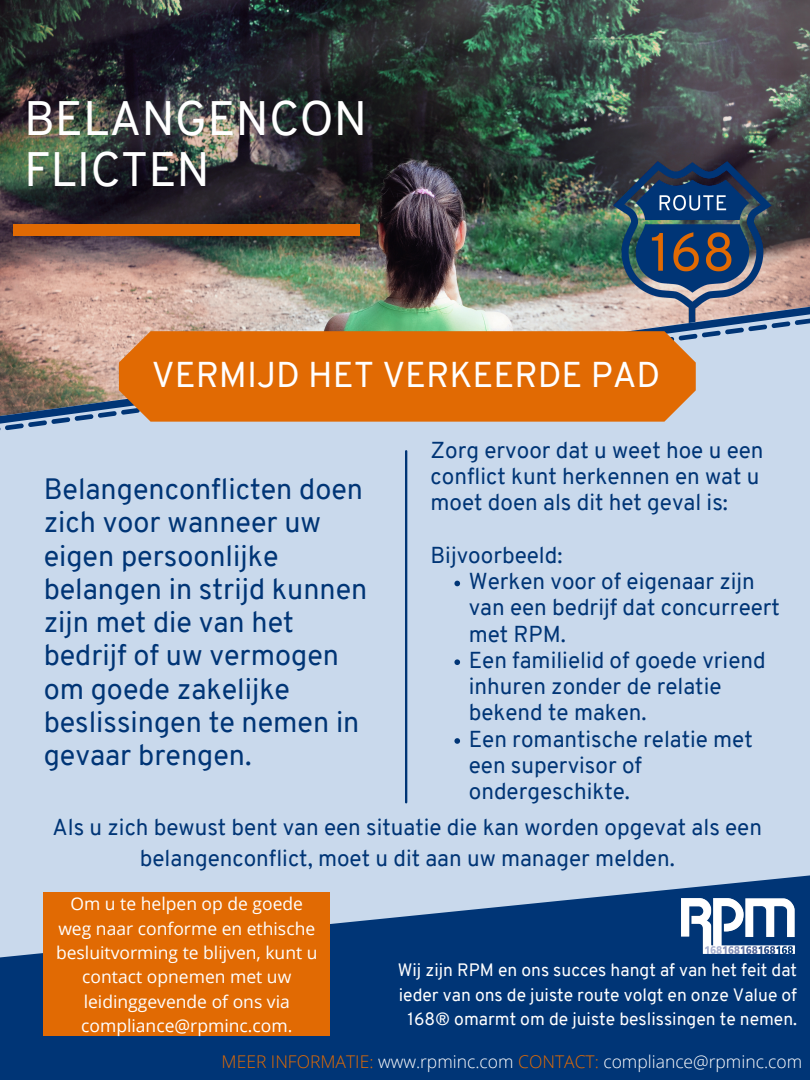
<style>
.page{position:relative;width:810px;height:1080px;background:#c9d9ec}
.page>*{position:absolute;margin:0;border:0;box-sizing:border-box;transform-origin:0 0}
.t1{font:47.12px/51.3px "Overpass";color:#fff}
.t2{font:35px "Overpass";color:#fff}
.t3{font:28.75px/33.2px "Overpass";color:#003576}
.t4{font:22.5px/26.2px "Overpass";color:#003576}
.t5{font:17.5px/24.4px "Open Sans";color:#fff;text-align:center}
.t6{font:17.5px/24.4px "Overpass";color:#fff;text-align:center}
.t7{font:300 17.5px "Open Sans";color:#fff}
.s1{color:#e16a03}
</style>
<div class="page">
<img style="left:0;top:0;width:494px;height:295px">
<img style="left:494px;top:0;width:316px;height:295px">
<div style="left:13px;top:225px;width:347px;height:11px;background:#e16a03"></div>
<svg style="left:0;top:295px;width:810px;height:301px"></svg>
<svg style="left:0;top:875px;width:810px;height:205px;fill:#003576"></svg>
<svg style="left:454px;top:581px;width:6px;height:5px"></svg>
<svg style="left:454px;top:659px;width:6px;height:6px"></svg>
<svg style="left:454px;top:738px;width:6px;height:6px"></svg>
<hr style="left:405px;top:451px;width:2px;height:351px;background:#003576">
<img style="left:0;top:301px;width:810px;height:15px">
<svg style="left:0;top:316px;width:810px;height:117px"></svg>
<div style="left:119px;top:331px;width:577px;height:91px;background:#e16a03"></div>
<div style="left:44px;top:893px;width:286px;height:143px;background:#e16a03"></div>
<img style="left:681px;top:899px;width:113px;height:54px">
<p class="t1" style="left:24px;top:98px;width:345px">BELANGENCON<br>FLICTEN</p>
<p class="t2" style="left:152px;top:361px;width:510px">VERMIJD HET VERKEERDE PAD</p>
<p class="t3" style="left:44px;top:475px;width:325px">Belangenconflicten doen zich voor wanneer uw eigen persoonlijke belangen in strijd kunnen zijn met die van het bedrijf of uw vermogen om goede zakelijke beslissingen te nemen in gevaar brengen.</p>
<p class="t4" style="left:431px;top:439px;width:335px">Zorg ervoor dat u weet hoe u een conflict kunt herkennen en wat u moet doen als dit het geval is:</p>
<p class="t4" style="left:431px;top:544px;width:134px">Bijvoorbeeld:</p>
<p class="t4" style="left:469px;top:570px;width:313px">Werken voor of eigenaar zijn van een bedrijf dat concurreert met RPM.</p>
<p class="t4" style="left:469px;top:649px;width:298px">Een familielid of goede vriend inhuren zonder de relatie bekend te maken.</p>
<p class="t4" style="left:469px;top:728px;width:286px">Een romantische relatie met een supervisor of ondergeschikte.</p>
<p class="t4" style="left:53px;top:814px;width:711px;line-height:31.4px;text-align:center">Als u zich bewust bent van een situatie die kan worden opgevat als een belangenconflict, moet u dit aan uw manager melden.</p>
<p class="t5" style="left:56px;top:891px;width:263px">Om u te helpen op de goede weg naar conforme en ethische besluitvorming te blijven, kunt u contact opnemen met uw leidinggevende of ons via compliance@rpminc.com.</p>
<p class="t7" style="left:222px;top:1049px;width:582px"><span class="s1">MEER INFORMATIE:</span> www.rpminc.com <span class="s1">CONTACT:</span> compliance@rpminc.com</p>
<p class="t6" style="left:398px;top:960px;width:401px">Wij zijn RPM en ons succes hangt af van het feit dat ieder van ons de juiste route volgt en onze Value of<br>168® omarmt om de juiste beslissingen te nemen.</p>
</div>
